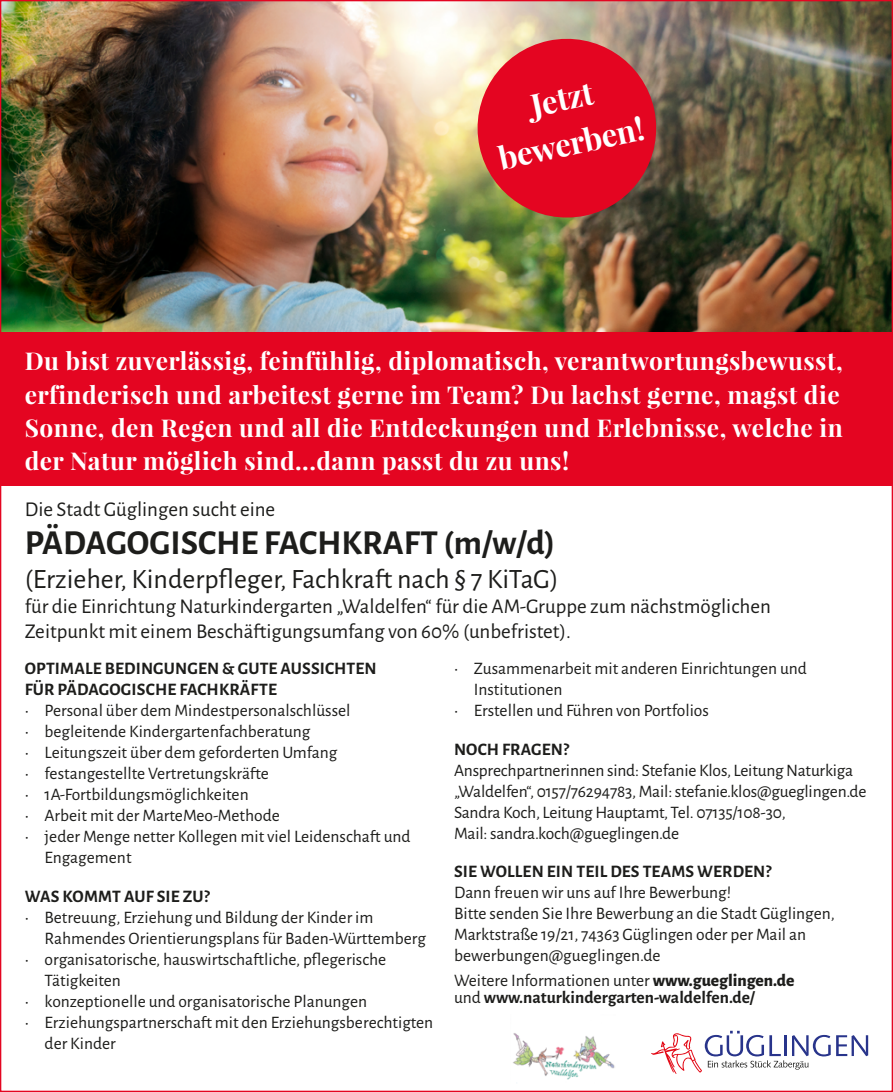
<style>
.page{position:relative;width:893px;height:1092px;background:#fff}
.page>*{position:absolute;margin:0;border:0;box-sizing:border-box;transform-origin:0 0}
.t1{font:700 35px "Alegreya Sans";color:#1d1d1b}
.t2{font:700 31.15px/45.3px "Playfair Display";color:#fff;text-align:center}
.t3{font:28px "Alegreya Sans";color:#1d1d1b}
.t4{font:700 24.5px/33.2px "Playfair Display";letter-spacing:.02em;color:#fff}
.t5{font:21px/25.2px "Alegreya Sans";color:#1d1d1b}
.t6{font:17.5px/21px "Alegreya Sans";color:#1d1d1b}
.t7{font:700 17.5px/21px "Alegreya Sans";letter-spacing:.01em;color:#1d1d1b}
.s1{font-weight:400}
.s2{font-weight:800}
</style>
<div class="page">
<img style="left:2px;top:2px;width:889px;height:330px">
<div style="left:0;top:332px;width:893px;height:154px;background:#e40521"></div>
<svg style="left:469px;top:31px;width:195px;height:195px;background:#cb373c"></svg>
<svg style="left:651px;top:1030px;width:217px;height:43px"></svg>
<img style="left:513px;top:1033px;width:102px;height:47px">
<h2 class="t2" style="left:485px;top:92px;width:150px;rotate:-12deg">Jetzt bewerben!</h2>
<p class="t4" style="left:25px;top:344px;width:819px">Du bist zuverlässig, feinfühlig, diplomatisch, verantwortungsbewusst, erfinderisch und arbeitest gerne im Team? Du lachst gerne, magst die Sonne, den Regen und all die Entdeckungen und Erlebnisse, welche in der Natur möglich sind...dann passt du zu uns!</p>
<p class="t5" style="left:25px;top:495px;width:252px">Die Stadt Güglingen sucht eine</p>
<h1 class="t1" style="left:25px;top:517px;width:532px">PÄDAGOGISCHE FACHKRAFT (m/w/d)</h1>
<h3 class="t3" style="left:25px;top:559px;width:535px">(Erzieher, Kinderpfleger, Fachkraft nach § 7 KiTaG)</h3>
<p class="t5" style="left:25px;top:592px;width:747px">für die Einrichtung Naturkindergarten „Waldelfen“ für die AM-Gruppe zum nächstmöglichen<br>Zeitpunkt mit einem Beschäftigungsumfang von 60% (unbefristet).</p>
<p class="t7" style="left:25px;top:656px;width:353px">OPTIMALE BEDINGUNGEN &amp; GUTE AUSSICHTEN<br>FÜR PÄDAGOGISCHE FACHKRÄFTE</p>
<p class="t6" style="left:25px;top:699px;width:327px">• Personal über dem Mindestpersonalschlüssel</p>
<p class="t6" style="left:25px;top:720px;width:287px">• begleitende Kindergartenfachberatung</p>
<p class="t6" style="left:25px;top:741px;width:314px">• Leitungszeit über dem geforderten Umfang</p>
<p class="t6" style="left:25px;top:762px;width:245px">• festangestellte Vertretungskräfte</p>
<p class="t6" style="left:25px;top:783px;width:225px">• 1A-Fortbildungsmöglichkeiten</p>
<p class="t6" style="left:25px;top:804px;width:257px">• Arbeit mit der MarteMeo-Methode</p>
<p class="t6" style="left:45px;top:825px;width:367px;text-indent:-20px">• jeder Menge netter Kollegen mit viel Leidenschaft und<br>Engagement</p>
<p class="t7" style="left:25px;top:884px;width:187px">WAS KOMMT AUF SIE ZU?</p>
<p class="t6" style="left:45px;top:905px;width:383px;text-indent:-20px">• Betreuung, Erziehung und Bildung der Kinder im<br>Rahmendes Orientierungsplans für Baden-Württemberg</p>
<p class="t6" style="left:45px;top:947px;width:343px;text-indent:-20px">• organisatorische, hauswirtschaftliche, pflegerische<br>Tätigkeiten</p>
<p class="t6" style="left:25px;top:989px;width:344px">• konzeptionelle und organisatorische Planungen</p>
<p class="t6" style="left:45px;top:1010px;width:390px;text-indent:-20px">• Erziehungspartnerschaft mit den Erziehungsberechtigten der Kinder</p>
<p class="t6" style="left:474px;top:657px;width:334px;text-indent:-20px">• Zusammenarbeit mit anderen Einrichtungen und<br>Institutionen</p>
<p class="t6" style="left:454px;top:699px;width:256px">• Erstellen und Führen von Portfolios</p>
<p class="t7" style="left:454px;top:737px;width:117px">NOCH FRAGEN?</p>
<p class="t6" style="left:454px;top:758px;width:414px">Ansprechpartnerinnen sind: Stefanie Klos, Leitung Naturkiga „Waldelfen“, 0157/76294783, Mail: stefanie.klos@gueglingen.de Sandra Koch, Leitung Hauptamt, Tel. 07135/108-30,<br>Mail: sandra.koch@gueglingen.de</p>
<p class="t7" style="left:454px;top:859px;width:319px">SIE WOLLEN EIN TEIL DES TEAMS WERDEN?</p>
<p class="t6" style="left:454px;top:881px;width:382px">Dann freuen wir uns auf Ihre Bewerbung!<br>Bitte senden Sie Ihre Bewerbung an die Stadt Güglingen, Marktstraße 19/21, 74363 Güglingen oder per Mail an bewerbungen@gueglingen.de</p>
<p class="t7" style="left:454px;top:970px;width:342px;line-height:17.5px"><span class="s1">Weitere Informationen unter</span> <span class="s2">www.gueglingen.de </span><span class="s1">und</span> www.naturkindergarten-waldelfen.de/</p>
</div>
